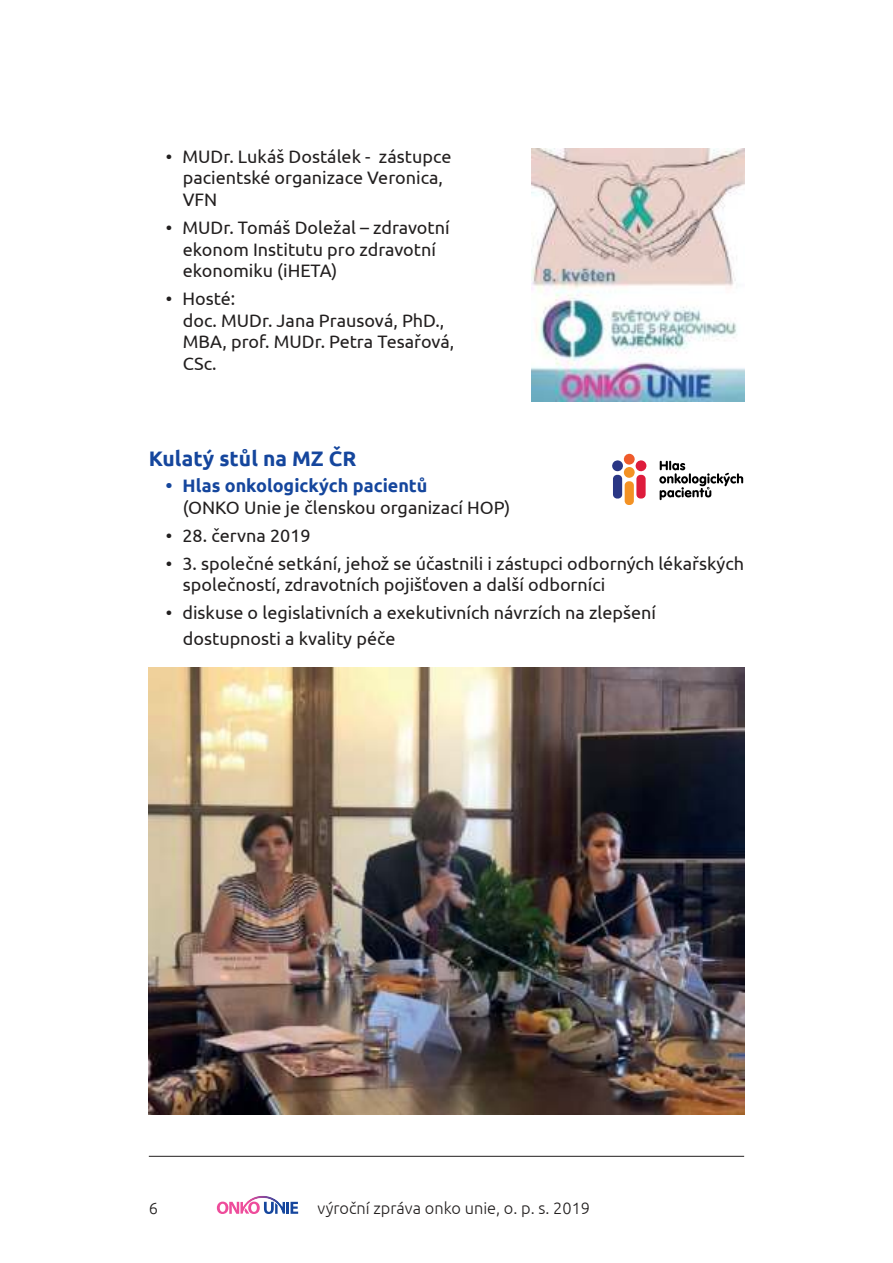
<style>
.page{position:relative;width:893px;height:1263px;background:#fff}
.page>*{position:absolute;margin:0;border:0;box-sizing:border-box;transform-origin:0 0}
.t1{font:700 21px "Ubuntu";color:#15469d}
.t2{font:18px/21.6px "Ubuntu";color:#221f1f}
.t3{font:700 18px "Ubuntu";color:#15469d}
.t4{font:300 16.35px "Ubuntu";color:#221f1f}
</style>
<div class="page">
<img style="left:149px;top:668px;width:595px;height:446px">
<img style="left:531px;top:149px;width:213px;height:253px">
<svg style="left:659px;top:461px;width:84px;height:39px"></svg>
<svg style="left:612px;top:453px;width:35px;height:25px"></svg>
<div style="left:625px;top:481px;width:9px;height:24px;background:#f39224;border-radius:4px"></div>
<div style="left:636px;top:475px;width:10px;height:23px;background:#de1c3c;border-radius:4px"></div>
<div style="left:613px;top:475px;width:9px;height:23px;background:#2a3785;border-radius:4px"></div>
<svg style="left:286px;top:1202px;width:12px;height:12px"></svg>
<img style="left:248px;top:1196px;width:37px;height:18px">
<svg style="left:217px;top:1201px;width:61px;height:13px"></svg>
<hr style="left:149px;top:1156px;width:595px;height:1px;background:#221f1f">
<p class="t2" style="left:183px;top:145px;width:270px;text-indent:-17px">• MUDr. Lukáš Dostálek - zástupce pacientské organizace Veronica,<br>VFN</p>
<p class="t2" style="left:183px;top:216px;width:268px;text-indent:-17px">• MUDr. Tomáš Doležal – zdravotní ekonom Institutu pro zdravotní ekonomiku (iHETA)</p>
<p class="t2" style="left:183px;top:287px;width:273px;text-indent:-17px">• Hosté:<br>doc. MUDr. Jana Prausová, PhD.,<br>MBA, prof. MUDr. Petra Tesařová,<br>CSc.</p>
<p class="t1" style="left:149px;top:446px;width:209px">Kulatý stůl na MZ ČR</p>
<p class="t3" style="left:166px;top:475px;width:263px">• Hlas onkologických pacientů</p>
<p class="t2" style="left:183px;top:496px;width:329px">(ONKO Unie je členskou organizací HOP)</p>
<p class="t2" style="left:166px;top:524px;width:146px">• 28. června 2019</p>
<p class="t2" style="left:183px;top:552px;width:563px;text-indent:-17px">• 3. společné setkání, jehož se účastnili i zástupci odborných lékařských společností, zdravotních pojišťoven a další odborníci</p>
<p class="t2" style="left:183px;top:600px;width:475px;line-height:25.2px;text-indent:-17px">• diskuse o legislativních a exekutivních návrzích na zlepšení dostupnosti a kvality péče</p>
<p class="t4" style="left:149px;top:1199px;width:11px">6</p>
<p class="t4" style="left:318px;top:1198px;width:274px">výroční zpráva onko unie, o. p. s. 2019</p>
</div>
